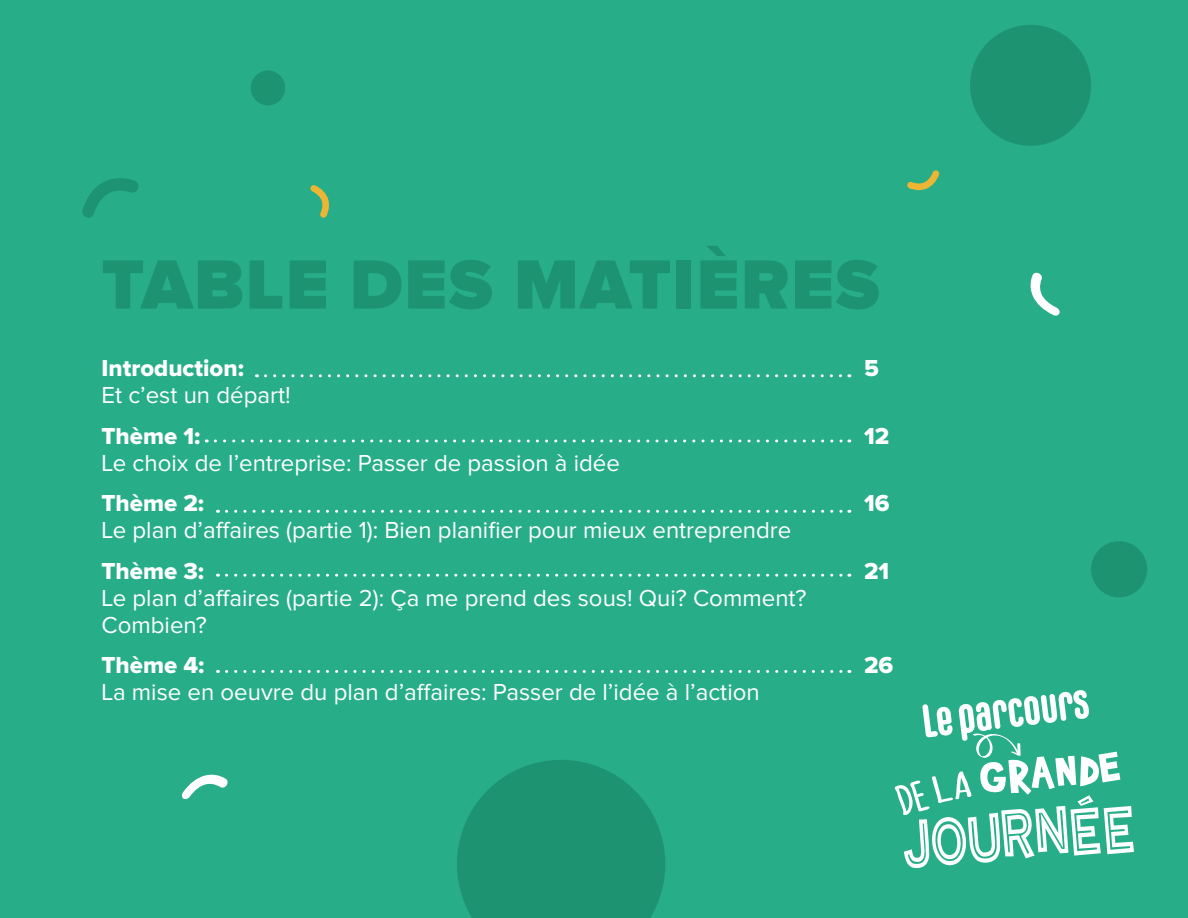
<style>
.page{position:relative;width:1188px;height:918px;background:#27ae88}
.page>*{position:absolute;margin:0;border:0;box-sizing:border-box;transform-origin:0 0}
.titre_orange{font:900 72px "Proxima Nova";letter-spacing:.02em;color:#1d9372}
.texte_courant{font:24px/27px "Proxima Nova";color:#fff}
.texte_courant-2{font:24px "Proxima Nova Extrabld";color:#fff}
.s1{font-family:"Proxima Nova Extrabld"}
</style>
<div class="page">
<svg style="left:1030px;top:272px;width:30px;height:44px"></svg>
<svg style="left:82px;top:178px;width:57px;height:40px"></svg>
<div style="left:970px;top:25px;width:121px;height:121px;background:#1d9372;border-radius:50%"></div>
<svg style="left:457px;top:760px;width:208px;height:158px"></svg>
<div style="left:1091px;top:541px;width:56px;height:56px;background:#1d9372;border-radius:50%"></div>
<svg style="left:907px;top:170px;width:33px;height:21px"></svg>
<svg style="left:310px;top:185px;width:19px;height:33px"></svg>
<svg style="left:181px;top:774px;width:47px;height:26px"></svg>
<svg style="left:894px;top:690px;width:240px;height:178px"></svg>
<div style="left:251px;top:70px;width:34px;height:35px;background:#1d9372;border-radius:50%"></div>
<svg style="left:265px;top:374px;width:585px;height:3px"></svg>
<svg style="left:215px;top:439px;width:635px;height:3px"></svg>
<svg style="left:227px;top:510px;width:623px;height:3px"></svg>
<svg style="left:227px;top:574px;width:623px;height:3px"></svg>
<svg style="left:227px;top:670px;width:623px;height:3px"></svg>
<p class="titre_orange" style="left:102px;top:252px;width:780px">TABLE DES MATIÈRES</p>
<p class="texte_courant" style="left:102px;top:356px;width:191px"><span class="s1">Introduction:<br></span>Et c’est un départ!</p>
<p class="texte_courant" style="left:102px;top:423px;width:520px"><span class="s1">Thème 1:<br></span>Le choix de l’entreprise: Passer de passion à idée</p>
<p class="texte_courant" style="left:102px;top:491px;width:691px"><span class="s1">Thème 2:<br></span>Le plan d’affaires (partie 1): Bien planifier pour mieux entreprendre</p>
<p class="texte_courant" style="left:102px;top:558px;width:707px"><span class="s1">Thème 3:<br></span>Le plan d’affaires (partie 2): Ça me prend des sous! Qui? Comment?<br>Combien?</p>
<p class="texte_courant" style="left:102px;top:653px;width:660px"><span class="s1">Thème 4:<br></span>La mise en oeuvre du plan d’affaires: Passer de l’idée à l’action</p>
<p class="texte_courant-2" style="left:864px;top:357px;width:16px">5</p>
<p class="texte_courant-2" style="left:864px;top:425px;width:27px">12</p>
<p class="texte_courant-2" style="left:864px;top:492px;width:27px">16</p>
<p class="texte_courant-2" style="left:864px;top:560px;width:27px">21</p>
<p class="texte_courant-2" style="left:864px;top:654px;width:31px">26</p>
</div>
